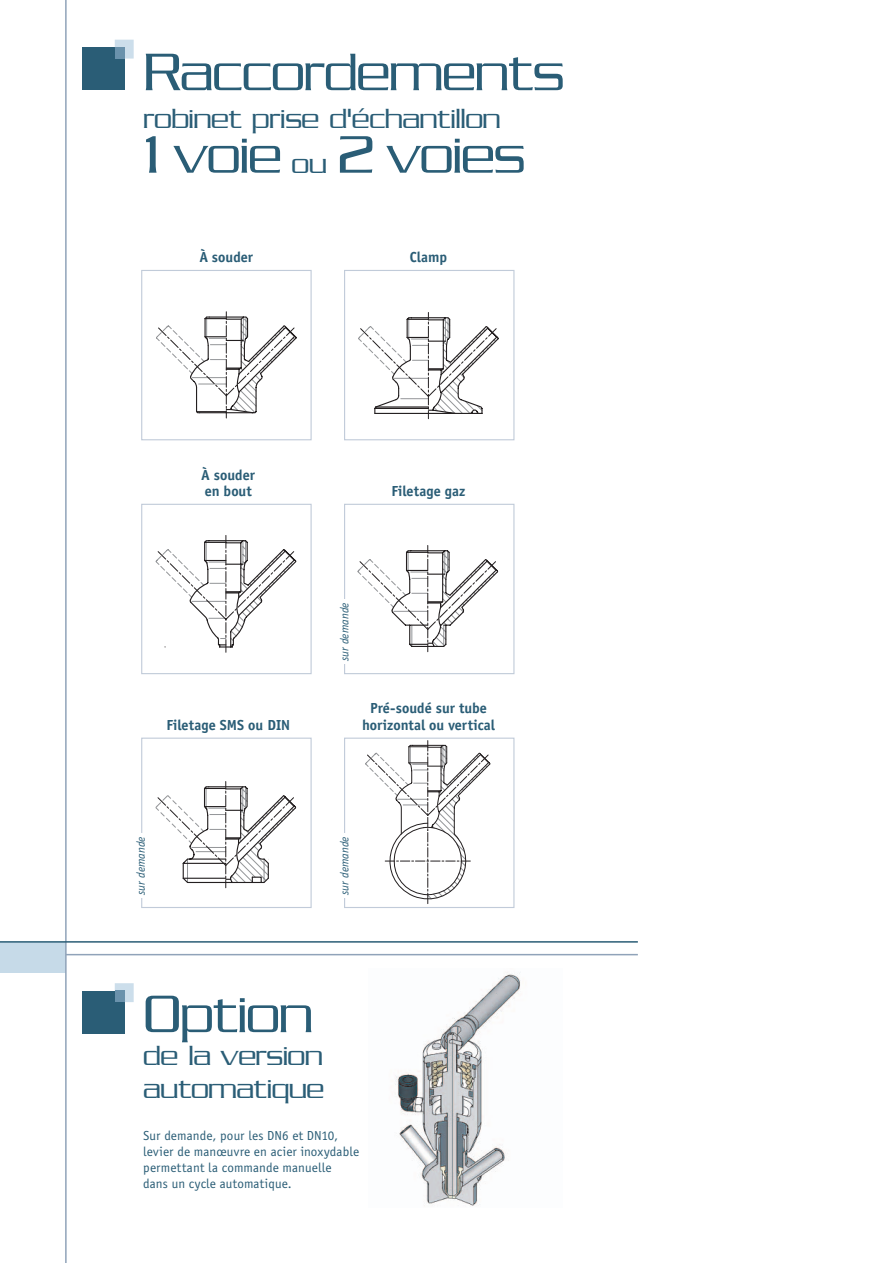
<style>
.page{position:relative;width:893px;height:1263px;background:#fff}
.page>*{position:absolute;margin:0;border:0;box-sizing:border-box;transform-origin:0 0}
.t1{font:300 57px "Serpentine";letter-spacing:-.025em;color:#2a5d76}
.t2{font:300 30px/33px "Serpentine";letter-spacing:-.02em;color:#2a5d76}
.t3{font:700 15px/16.5px "Officina Sans";color:#2a5d76}
.t4{font:13.5px/16.2px "Officina Sans";letter-spacing:.01em;color:#2a5d76}
.t5{font:italic 12px "Officina Sans";color:#2a5d76}
.s1{font-size:30px}
</style>
<div class="page">
<div style="left:0;top:943px;width:66px;height:30px;background:#c6dae8"></div>
<img style="left:395px;top:972px;width:126px;height:234px">
<hr style="left:65px;top:0;width:2px;height:1263px;background:#90a3b9">
<hr style="left:66px;top:954px;width:572px;height:1px;background:#90a3b9">
<hr style="left:0;top:941px;width:638px;height:2px;background:#2a5d76">
<div style="left:82px;top:47px;width:43px;height:43px;background:#2a5d76"></div>
<svg style="left:115px;top:40px;width:19px;height:19px"></svg>
<div style="left:115px;top:47px;width:10px;height:12px;background:#6a92ac"></div>
<svg style="left:155px;top:535px;width:142px;height:118px"></svg>
<div style="left:141px;top:504px;width:171px;height:170px;border:1px solid #c1cbd9"></div>
<svg style="left:365px;top:741px;width:125px;height:163px"></svg>
<div style="left:344px;top:738px;width:170px;height:170px;border:1px solid #c1cbd9"></div>
<div style="left:338px;top:833px;width:16px;height:65px;background:#fff"></div>
<svg style="left:357px;top:545px;width:142px;height:108px"></svg>
<div style="left:344px;top:504px;width:170px;height:170px;border:1px solid #c1cbd9"></div>
<div style="left:338px;top:600px;width:16px;height:64px;background:#fff"></div>
<svg style="left:156px;top:311px;width:141px;height:108px"></svg>
<div style="left:141px;top:270px;width:171px;height:170px;border:1px solid #c1cbd9"></div>
<svg style="left:358px;top:312px;width:141px;height:108px"></svg>
<div style="left:344px;top:270px;width:170px;height:170px;border:1px solid #c1cbd9"></div>
<div style="left:82px;top:991px;width:43px;height:42px;background:#2a5d76"></div>
<svg style="left:115px;top:983px;width:19px;height:19px"></svg>
<div style="left:115px;top:991px;width:10px;height:11px;background:#6a92ac"></div>
<svg style="left:155px;top:781px;width:142px;height:108px"></svg>
<div style="left:141px;top:738px;width:171px;height:170px;border:1px solid #c1cbd9"></div>
<div style="left:134px;top:833px;width:16px;height:65px;background:#fff"></div>
<h1 class="t1" style="left:143px;top:54px;width:423px">Raccordements</h1>
<h2 class="t2" style="left:143px;top:104px;width:359px">robinet prise d'échantillon</h2>
<h1 class="t1" style="left:143px;top:136px;width:384px">1 voie <span class="s1">ou</span> 2 voies</h1>
<p class="t3" style="left:200px;top:250px;width:55px">À souder</p>
<p class="t3" style="left:410px;top:250px;width:38px">Clamp</p>
<p class="t3" style="left:202px;top:467px;width:55px">À souder en bout</p>
<p class="t3" style="left:166px;top:718px;width:125px">Filetage SMS ou DIN</p>
<p class="t5" style="left:136px;top:895px;width:60px;rotate:-90deg">sur demande</p>
<p class="t3" style="left:391px;top:484px;width:76px">Filetage gaz</p>
<p class="t5" style="left:340px;top:661px;width:60px;rotate:-90deg">sur demande</p>
<p class="t3" style="left:362px;top:701px;width:134px;text-align:center">Pré-soudé sur tube horizontal ou vertical</p>
<p class="t5" style="left:340px;top:895px;width:60px;rotate:-90deg">sur demande</p>
<h1 class="t1" style="left:143px;top:996px;width:172px">Option</h1>
<h2 class="t2" style="left:143px;top:1042px;width:183px">de la version automatique</h2>
<p class="t4" style="left:143px;top:1128px;width:217px">Sur demande, pour les DN6 et DN10, levier de manœuvre en acier inoxydable permettant la commande manuelle dans un cycle automatique.</p>
</div>
